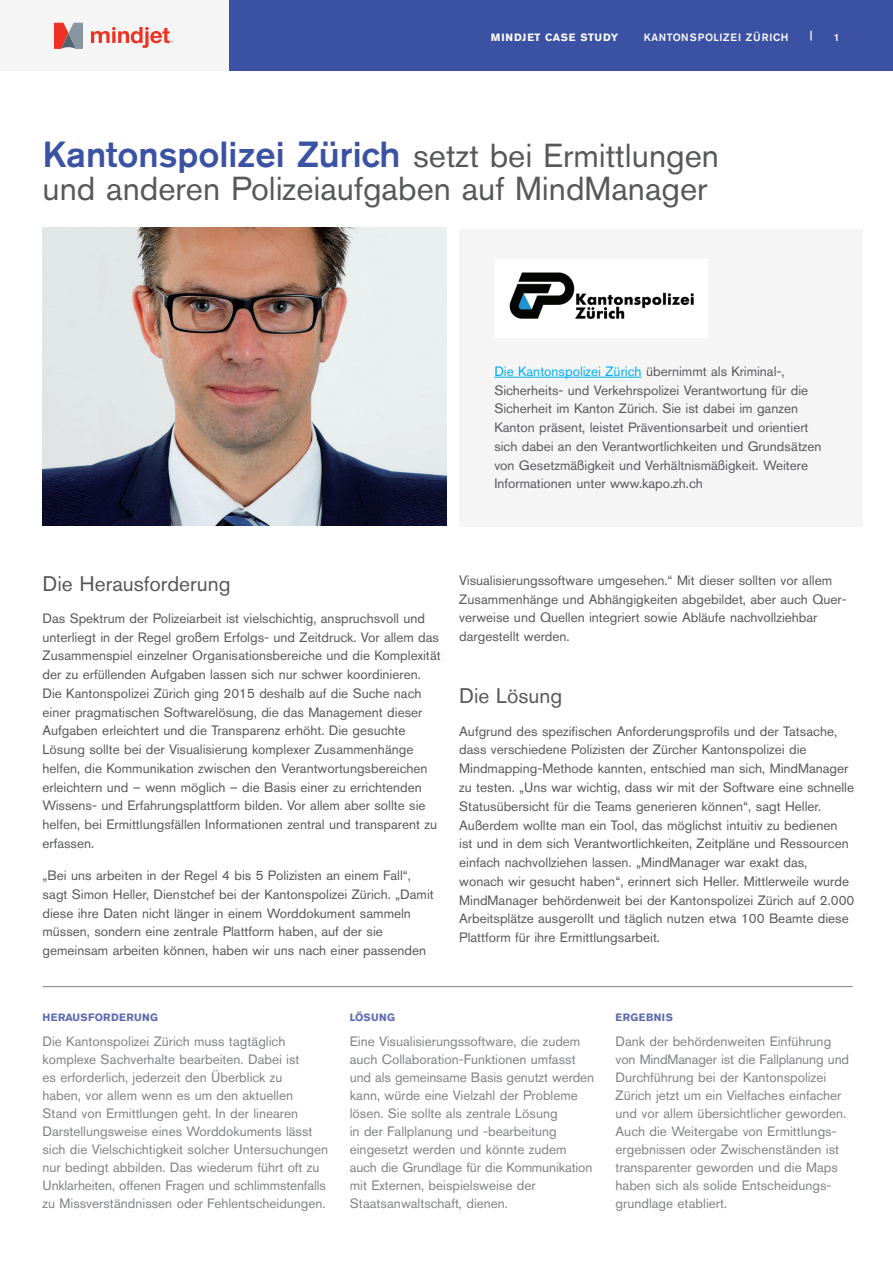
<style>
.page{position:relative;width:893px;height:1263px;background:#fff}
.page>*{position:absolute;margin:0;border:0;box-sizing:border-box;transform-origin:0 0}
.t1{font:500 36px "Akzidenz Grotesk BE";color:#3b51a3}
.t2{font:33px "Akzidenz Grotesk BE";color:#57585a}
.t3{font:21px "Akzidenz Grotesk BE";color:#57585a}
.t4{font:13.5px/18.8px "Akzidenz Grotesk BE";color:#57585a}
.t5{font:13.5px/18px "Akzidenz Grotesk BE";color:#808285}
.t6{font:700 10.5px "Akzidenz Grotesk BE";letter-spacing:.04em;color:#5d69b1}
.t7{font:500 10.5px "Akzidenz Grotesk BE";letter-spacing:.06em;color:#fff}
.t8{font:700 10.5px "Akzidenz Grotesk BE";letter-spacing:.05em;color:#fff}
.t9{font:700 10.5px "Akzidenz Grotesk BE";color:#ececee}
.s1{font-weight:400;font-size:33px;color:#57585a}
.s2{color:#00aeef}
</style>
<div class="page">
<div style="left:216px;top:0;width:677px;height:70px;background:#3b51a3"></div>
<div style="left:0;top:0;width:228px;height:70px;background:#f5f5f6"></div>
<svg style="left:54px;top:23px;width:29px;height:26px"></svg>
<svg style="left:91px;top:27px;width:82px;height:21px"></svg>
<div style="left:459px;top:229px;width:404px;height:298px;background:#f5f5f6"></div>
<hr style="left:494px;top:377px;width:147px;height:1px;background:#00aeef">
<img style="left:43px;top:227px;width:403px;height:298px">
<hr style="left:43px;top:986px;width:810px;height:1px;background:#808285">
<div style="left:495px;top:259px;width:213px;height:79px;background:#fff"></div>
<img style="left:509px;top:272px;width:185px;height:47px">
<p class="t8" style="left:491px;top:31px;width:129px">MINDJET CASE STUDY</p>
<p class="t7" style="left:644px;top:31px;width:146px">KANTONSPOLIZEI ZÜRICH</p>
<p class="t9" style="left:810px;top:30px;width:4px">|</p>
<p class="t7" style="left:834px;top:31px;width:7px">1</p>
<h1 class="t1" style="left:43px;top:132px;width:678px">Kantonspolizei Zürich <span class="s1">setzt bei Ermittlungen</span></h1>
<h2 class="t2" style="left:43px;top:168px;width:667px">und anderen Polizeiaufgaben auf MindManager</h2>
<p class="t4" style="left:494px;top:362px;width:329px"><span class="s2">Die Kantonspolizei Zürich</span> übernimmt als Kriminal-, Sicherheits- und Verkehrspolizei Verantwortung für die Sicherheit im Kanton Zürich. Sie ist dabei im ganzen Kanton präsent, leistet Präventionsarbeit und orientiert sich dabei an den Verantwortlichkeiten und Grundsätzen von Gesetzmäßigkeit und Verhältnismäßigkeit. Weitere Informationen unter www.kapo.zh.ch</p>
<h3 class="t3" style="left:43px;top:571px;width:189px">Die Herausforderung</h3>
<p class="t4" style="left:43px;top:609px;width:400px">Das Spektrum der Polizeiarbeit ist vielschichtig, anspruchsvoll und unterliegt in der Regel großem Erfolgs- und Zeitdruck. Vor allem das Zusammenspiel einzelner Organisationsbereiche und die Komplexität der zu erfüllenden Aufgaben lassen sich nur schwer koordinieren.<br>Die Kantonspolizei Zürich ging 2015 deshalb auf die Suche nach einer pragmatischen Softwarelösung, die das Management dieser Aufgaben erleichtert und die Transparenz erhöht. Die gesuchte Lösung sollte bei der Visualisierung komplexer Zusammenhänge helfen, die Kommunikation zwischen den Verantwortungsbereichen erleichtern und – wenn möglich – die Basis einer zu errichtenden Wissens- und Erfahrungsplattform bilden. Vor allem aber sollte sie helfen, bei Ermittlungsfällen Informationen zentral und transparent zu erfassen.</p>
<p class="t4" style="left:43px;top:866px;width:393px">„Bei uns arbeiten in der Regel 4 bis 5 Polizisten an einem Fall“, sagt Simon Heller, Dienstchef bei der Kantonspolizei Zürich. „Damit diese ihre Daten nicht länger in einem Worddokument sammeln müssen, sondern eine zentrale Plattform haben, auf der sie gemeinsam arbeiten können, haben wir uns nach einer passenden</p>
<p class="t4" style="left:459px;top:571px;width:389px">Visualisierungssoftware umgesehen.“ Mit dieser sollten vor allem Zusammenhänge und Abhängigkeiten abgebildet, aber auch Quer&shy;verweise und Quellen integriert sowie Abläufe nachvollziehbar dargestellt werden.</p>
<h3 class="t3" style="left:459px;top:684px;width:105px">Die Lösung</h3>
<p class="t4" style="left:459px;top:721px;width:397px">Aufgrund des spezifischen Anforderungsprofils und der Tatsache, dass verschiedene Polizisten der Zürcher Kantonspolizei die Mindmapping-Methode kannten, entschied man sich, MindManager zu testen. „Uns war wichtig, dass wir mit der Software eine schnelle Statusübersicht für die Teams generieren können“, sagt Heller.<br>Außerdem wollte man ein Tool, das möglichst intuitiv zu bedienen<br>ist und in dem sich Verantwortlichkeiten, Zeitpläne und Ressourcen einfach nachvollziehen lassen. „MindManager war exakt das, wonach wir gesucht haben“, erinnert sich Heller. Mittlerweile wurde MindManager behördenweit bei der Kantonspolizei Zürich auf 2.000<br>Arbeitsplätze ausgerollt und täglich nutzen etwa 100 Beamte diese Plattform für ihre Ermittlungsarbeit.</p>
<p class="t6" style="left:43px;top:1011px;width:117px">HERAUSFORDERUNG</p>
<p class="t5" style="left:43px;top:1032px;width:287px">Die Kantonspolizei Zürich muss tagtäglich komplexe Sachverhalte bearbeiten. Dabei ist<br>es erforderlich, jederzeit den Überblick zu<br>haben, vor allem wenn es um den aktuellen Stand von Ermittlungen geht. In der linearen Darstellungsweise eines Worddokuments lässt sich die Vielschichtigkeit solcher Untersuchungen nur bedingt abbilden. Das wiederum führt oft zu Unklarheiten, offenen Fragen und schlimmstenfalls zu Missverständnissen oder Fehlentscheidungen.</p>
<p class="t6" style="left:350px;top:1011px;width:47px">LÖSUNG</p>
<p class="t5" style="left:350px;top:1032px;width:246px">Eine Visualisierungssoftware, die zudem auch Collaboration-Funktionen umfasst und als gemeinsame Basis genutzt werden kann, würde eine Vielzahl der Probleme lösen. Sie sollte als zentrale Lösung<br>in der Fallplanung und -bearbeitung eingesetzt werden und könnte zudem auch die Grundlage für die Kommunikation mit Externen, beispielsweise der Staatsanwaltschaft, dienen.</p>
<p class="t6" style="left:616px;top:1011px;width:59px">ERGEBNIS</p>
<p class="t5" style="left:616px;top:1032px;width:235px">Dank der behördenweiten Einführung von MindManager ist die Fallplanung und Durchführung bei der Kantonspolizei Zürich jetzt um ein Vielfaches einfacher und vor allem übersichtlicher geworden.<br>Auch die Weitergabe von Ermittlungs&shy;ergebnissen oder Zwischenständen ist transparenter geworden und die Maps haben sich als solide Entscheidungs&shy;grundlage etabliert.</p>
</div>
